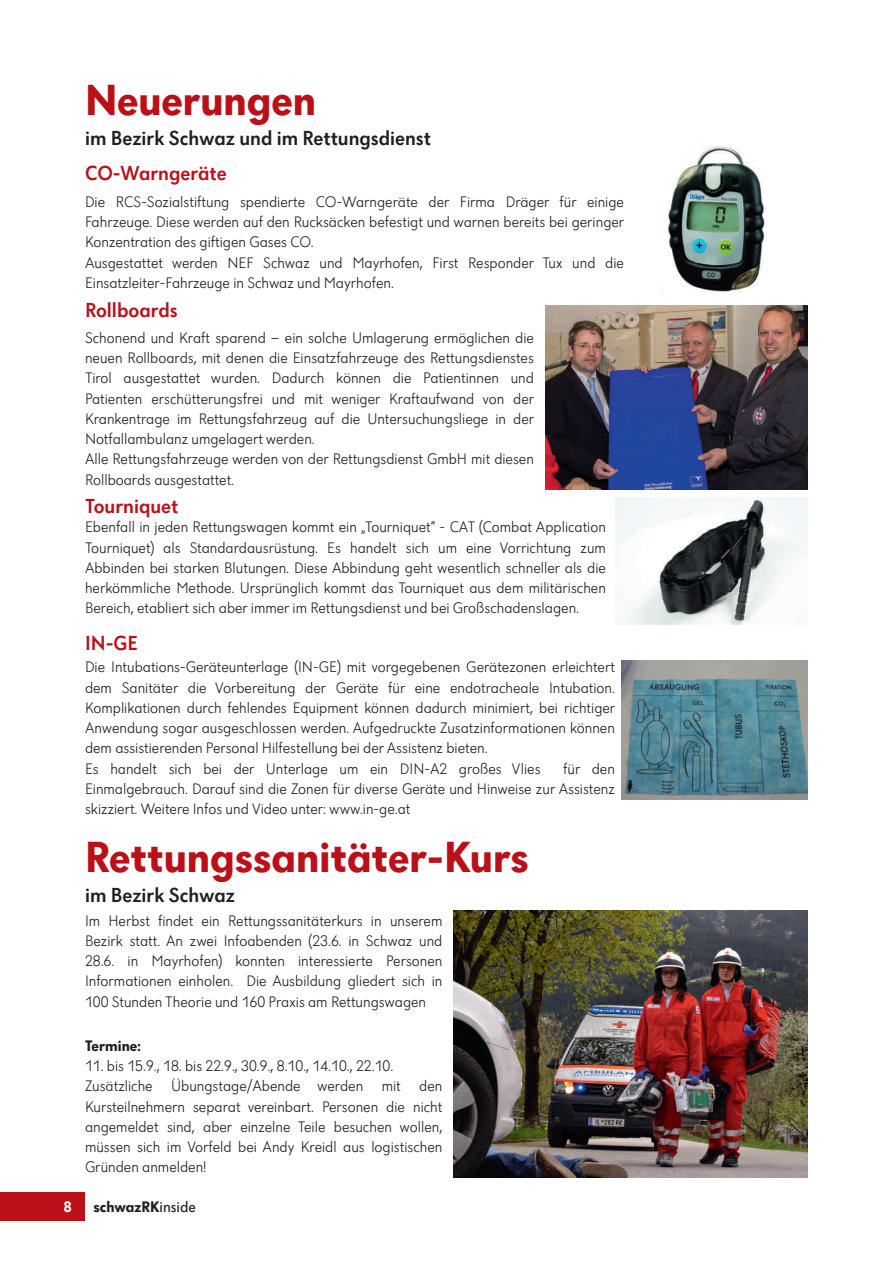
<style>
.page{position:relative;width:893px;height:1263px;background:#fff}
.page>*{position:absolute;margin:0;border:0;box-sizing:border-box;transform-origin:0 0}
.t1{font:700 45px "Dunant";color:#bb1018}
.t2{font:500 21px "Dunant";color:#231f20}
.t3{font:500 21px "Dunant";color:#bb1018}
.t4{font:300 15.75px/20.2px "Dunant";color:#231f20}
.t5{font:700 15.75px "Dunant";color:#231f20}
.t6{font:700 15.75px "Dunant";color:#fff}
.s1{font-weight:400}
</style>
<div class="page">
<div style="left:0;top:1192px;width:85px;height:28px;background:#bb1018"></div>
<img style="left:667px;top:146px;width:100px;height:147px">
<img style="left:545px;top:305px;width:263px;height:185px">
<img style="left:615px;top:498px;width:193px;height:126px">
<img style="left:622px;top:661px;width:186px;height:138px">
<img style="left:454px;top:910px;width:354px;height:268px">
<h1 class="t1" style="left:85px;top:81px;width:233px">Neuerungen</h1>
<h2 class="t2" style="left:85px;top:129px;width:348px">im Bezirk Schwaz und im Rettungsdienst</h2>
<h2 class="t3" style="left:85px;top:164px;width:143px">CO-Warngeräte</h2>
<p class="t4" style="left:85px;top:193px;width:541px">Die RCS-Sozialstiftung spendierte CO-Warngeräte der Firma Dräger für einige Fahrzeuge. Diese werden auf den Rucksäcken befestigt und warnen bereits bei geringer Konzentration des giftigen Gases CO.<br>Ausgestattet werden NEF Schwaz und Mayrhofen, First Responder Tux und die Einsatzleiter-Fahrzeuge in Schwaz und Mayrhofen.</p>
<h2 class="t3" style="left:85px;top:301px;width:94px">Rollboards</h2>
<p class="t4" style="left:85px;top:329px;width:451px">Schonend und Kraft sparend – ein solche Umlagerung ermöglichen die neuen Rollboards, mit denen die Einsatzfahrzeuge des Rettungsdienstes Tirol ausgestattet wurden. Dadurch können die Patientinnen und Patienten erschütterungsfrei und mit weniger Kraftaufwand von der Krankentrage im Rettungsfahrzeug auf die Untersuchungsliege in der Notfallambulanz umgelagert werden.<br>Alle Rettungsfahrzeuge werden von der Rettungsdienst GmbH mit diesen Rollboards ausgestattet.</p>
<h2 class="t3" style="left:85px;top:497px;width:95px">Tourniquet</h2>
<p class="t4" style="left:85px;top:518px;width:522px;text-align:justify">Ebenfall in jeden Rettungswagen kommt ein „Tourniquet“ - CAT (Combat Application Tourniquet) als Standardausrüstung. Es handelt sich um eine Vorrichtung zum Abbinden bei starken Blutungen. Diese Abbindung geht wesentlich schneller als die herkömmliche Methode. Ursprünglich kommt das Tourniquet aus dem militärischen Bereich, etabliert sich aber immer im Rettungsdienst und bei Großschadenslagen.</p>
<h2 class="t3" style="left:85px;top:634px;width:54px">IN-GE</h2>
<p class="t4" style="left:85px;top:658px;width:532px">Die Intubations-Geräteunterlage (IN-GE) mit vorgegebenen Gerätezonen erleichtert dem Sanitäter die Vorbereitung der Geräte für eine endotracheale Intubation.<br>Komplikationen durch fehlendes Equipment können dadurch minimiert, bei richtiger Anwendung sogar ausgeschlossen werden. Aufgedruckte Zusatzinformationen können dem assistierenden Personal Hilfestellung bei der Assistenz bieten.<br>Es handelt sich bei der Unterlage um ein DIN-A2 großes Vlies</p>
<p class="t4" style="left:85px;top:759px;width:531px;text-align:justify;text-indent:478px">für den Einmalgebrauch. Darauf sind die Zonen für diverse Geräte und Hinweise zur Assistenz skizziert. Weitere Infos und Video unter: www.in-ge.at</p>
<h1 class="t1" style="left:85px;top:838px;width:445px">Rettungssanitäter-Kurs</h1>
<h2 class="t2" style="left:85px;top:886px;width:152px">im Bezirk Schwaz</h2>
<p class="t4" style="left:85px;top:912px;width:359px;text-align:justify">Im Herbst findet ein Rettungssanitäterkurs in unserem Bezirk statt. An zwei Infoabenden (23.6. in Schwaz und 28.6. in Mayrhofen) konnten interessierte Personen Informationen einholen. Die Ausbildung gliedert sich in 100 Stunden Theorie und 160 Praxis am Rettungswagen</p>
<p class="t5" style="left:85px;top:1039px;width:58px">Termine:</p>
<p class="t4" style="left:85px;top:1057px;width:359px">11. bis 15.9., 18. bis 22.9., 30.9., 8.10., 14.10., 22.10.<br>Zusätzliche Übungstage/Abende werden mit den Kursteilnehmern separat vereinbart. Personen die nicht angemeldet sind, aber einzelne Teile besuchen wollen, müssen sich im Vorfeld bei Andy Kreidl aus logistischen Gründen anmelden!</p>
<p class="t6" style="left:63px;top:1200px;width:10px">8</p>
<p class="t5" style="left:94px;top:1200px;width:104px">schwazRK<span class="s1">inside</span></p>
</div>
